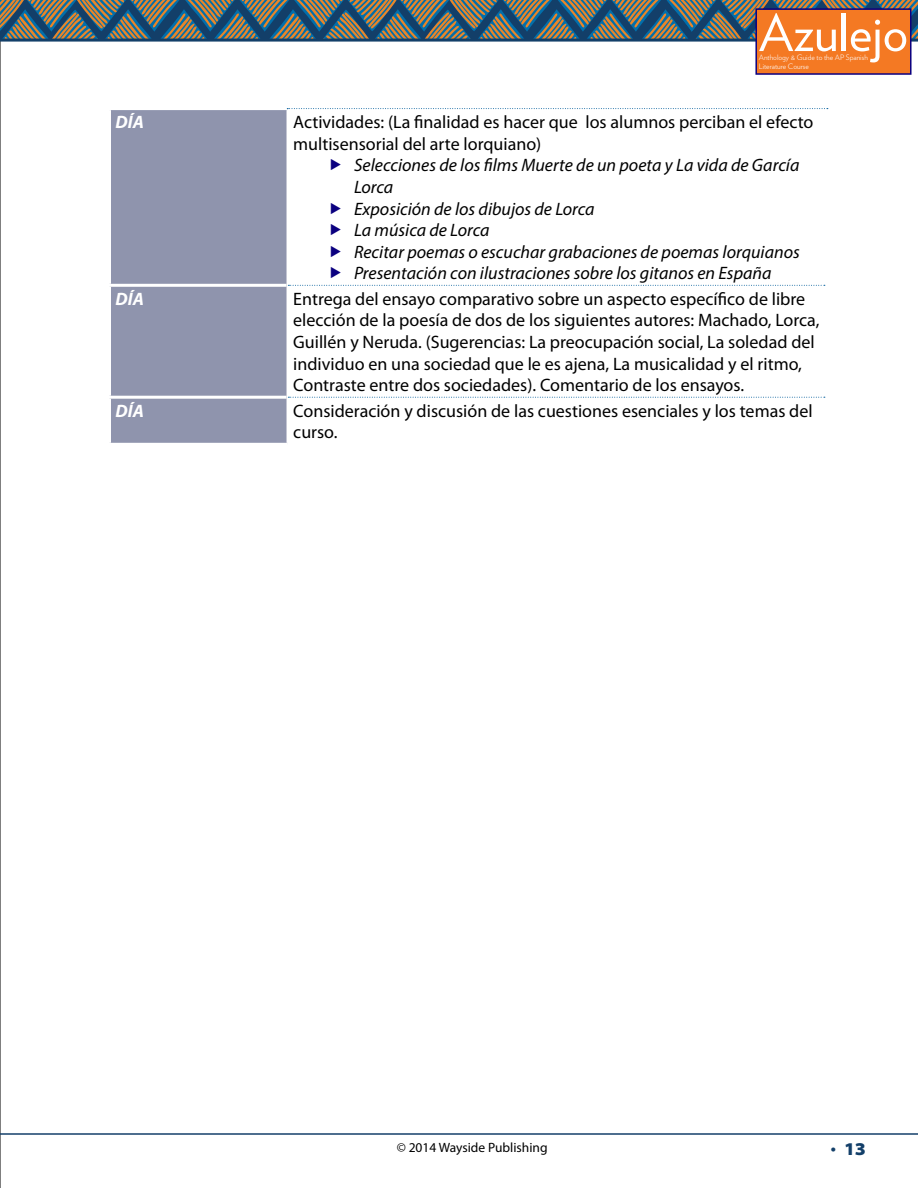
<style>
.page{position:relative;width:918px;height:1188px;background:#fff}
.page>*{position:absolute;margin:0;border:0;box-sizing:border-box;transform-origin:0 0}
.t1{font:51px "Verlag";color:#fff}
.t2{font:18px/21.6px "Myriad Pro";color:#000}
.t3{font:italic 18px/21.6px "Myriad Pro";color:#000}
.t4{font:italic 700 18px "Myriad Pro";color:#fff}
.t5{font:900 semi-expanded 18px "Myriad Pro";color:#133f69}
.t6{font:13.5px "Myriad Pro";color:#000}
.t7{font:300 7.5px "Verlag";color:#fff}
.s1{font-size:13.5px}
</style>
<div class="page">
<hr style="left:0;top:0;width:1px;height:1188px;background:#000">
<svg style="left:0;top:0;width:918px;height:39px"></svg>
<hr style="left:0;top:39px;width:918px;height:3px;background:#133f69">
<hr style="left:0;top:1133px;width:918px;height:2px;background:#133f69">
<div style="left:755px;top:8px;width:157px;height:67px;background:#f47923;border:2px solid #0b0080"></div>
<div style="left:111px;top:110px;width:176px;height:333px;background:#8f94ad"></div>
<hr style="left:108px;top:284px;width:179px;height:3px;background:#fff">
<hr style="left:108px;top:396px;width:179px;height:3px;background:#fff">
<svg style="left:287px;top:108px;width:541px;height:1px"></svg>
<svg style="left:288px;top:285px;width:537px;height:1px"></svg>
<svg style="left:288px;top:397px;width:537px;height:1px"></svg>
<h1 class="t1" style="left:759px;top:-5px;width:151px">Azulejo</h1>
<p class="t7" style="left:759px;top:61px;width:52px">Literature Course</p>
<p class="t7" style="left:759px;top:52px;width:110px">Anthology &amp; Guide to the AP Spanish</p>
<p class="t4" style="left:116px;top:110px;width:30px">DÍA</p>
<p class="t2" style="left:293px;top:111px;width:522px">Actividades: (La finalidad es hacer que los alumnos perciban el efecto multisensorial del arte lorquiano)</p>
<p class="t3" style="left:354px;top:154px;width:447px">Selecciones de los films Muerte de un poeta y La vida de García Lorca<br>Exposición de los dibujos de Lorca<br>La música de Lorca<br>Recitar poemas o escuchar grabaciones de poemas lorquianos Presentación con ilustraciones sobre los gitanos en España</p>
<p class="t4" style="left:116px;top:287px;width:30px">DÍA</p>
<p class="t2" style="left:293px;top:288px;width:528px">Entrega del ensayo comparativo sobre un aspecto específico de libre elección de la poesía de dos de los siguientes autores: Machado, Lorca, Guillén y Neruda. (Sugerencias: La preocupación social, La soledad del individuo en una sociedad que le es ajena, La musicalidad y el ritmo, Contraste entre dos sociedades). Comentario de los ensayos.</p>
<p class="t4" style="left:116px;top:399px;width:30px">DÍA</p>
<p class="t2" style="left:293px;top:400px;width:521px">Consideración y discusión de las cuestiones esenciales y los temas del curso.</p>
<p class="t6" style="left:397px;top:1139px;width:152px">© 2014 Wayside Publishing</p>
<p class="t5" style="left:831px;top:1138px;width:37px"><span class="s1">•</span> 13</p>
</div>
